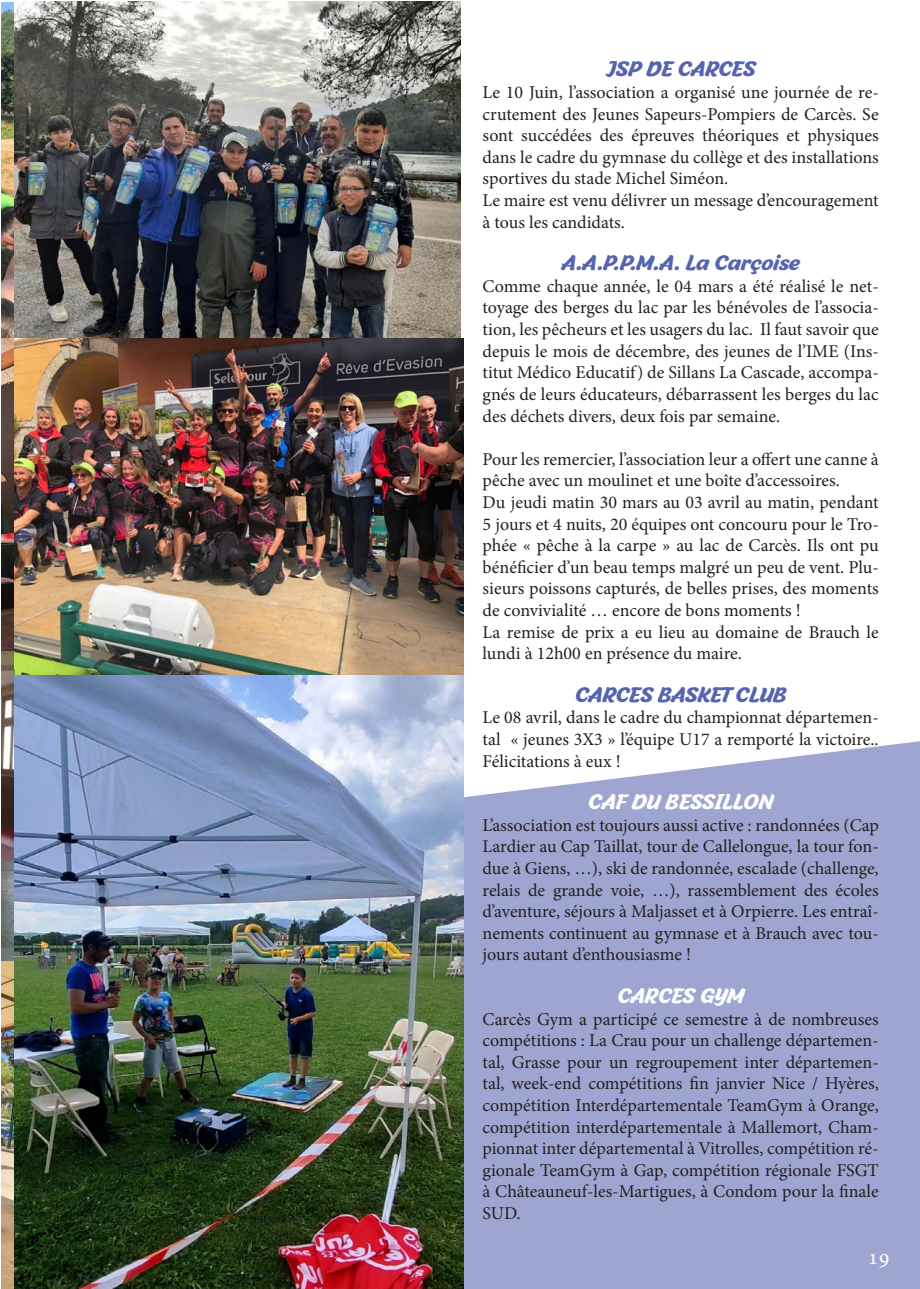
<style>
.page{position:relative;width:920px;height:1289px;background:#fff}
.page>*{position:absolute;margin:0;border:0;box-sizing:border-box;transform-origin:0 0}
.t1{font:22.5px "Minion Pro";color:#fff}
.t2{font:21px "Malvie";color:#5564ae}
.t3{font:21px "Malvie";color:#fff}
.t4{font:21px "Malvie";color:#fbfdfe}
.t5{font:18px/21.6px "Minion Pro";color:#231f20;text-align:justify}
</style>
<div class="page">
<svg style="left:463px;top:718px;width:456px;height:571px;background:#a5add4"></svg>
<img style="left:1px;top:2px;width:13px;height:337px">
<img style="left:1px;top:339px;width:462px;height:950px">
<img style="left:14px;top:1px;width:446px;height:338px">
<p class="t2" style="left:606px;top:56px;width:150px">JSP DE CARCES</p>
<p class="t5" style="left:482px;top:82px;width:397px">Le 10 Juin, l’association a organisé une journée de re&shy;crutement des Jeunes Sapeurs-Pompiers de Carcès. Se sont succédées des épreuves théoriques et physiques dans le cadre du gymnase du collège et des installations sportives du stade Michel Siméon.</p>
<p class="t5" style="left:482px;top:190px;width:397px">Le maire est venu délivrer un message d’encouragement à tous les candidats.</p>
<p class="t2" style="left:561px;top:249px;width:240px">A.A.P.P.M.A. La Carçoise</p>
<p class="t5" style="left:482px;top:275px;width:397px">Comme chaque année, le 04 mars a été réalisé le net&shy;toyage des berges du lac par les bénévoles de l’associa&shy;tion, les pêcheurs et les usagers du lac. Il faut savoir que depuis le mois de décembre, des jeunes de l’IME (Ins&shy;titut Médico Educatif) de Sillans La Cascade, accompa&shy;gnés de leurs éducateurs, débarrassent les berges du lac des déchets divers, deux fois par semaine.</p>
<p class="t5" style="left:482px;top:448px;width:397px">Pour les remercier, l’association leur a offert une canne à pêche avec un moulinet et une boîte d’accessoires.</p>
<p class="t5" style="left:482px;top:491px;width:397px">Du jeudi matin 30 mars au 03 avril au matin, pendant 5 jours et 4 nuits, 20 équipes ont concouru pour le Tro&shy;phée « pêche à la carpe » au lac de Carcès. Ils ont pu bénéficier d’un beau temps malgré un peu de vent. Plu&shy;sieurs poissons capturés, de belles prises, des moments de convivialité … encore de bons moments !</p>
<p class="t5" style="left:482px;top:621px;width:397px">La remise de prix a eu lieu au domaine de Brauch le lundi à 12h00 en présence du maire.</p>
<p class="t2" style="left:575px;top:681px;width:212px">CARCES BASKET CLUB</p>
<p class="t5" style="left:482px;top:707px;width:397px">Le 08 avril, dans le cadre du championnat départemen&shy;tal « jeunes 3X3 » l’équipe U17 a remporté la victoire..<br>Félicitations à eux !</p>
<p class="t3" style="left:588px;top:788px;width:186px">CAF DU BESSILLON</p>
<p class="t5" style="left:482px;top:814px;width:397px">L’association est toujours aussi active : randonnées (Cap Lardier au Cap Taillat, tour de Callelongue, la tour fon&shy;due à Giens, …), ski de randonnée, escalade (challenge, relais de grande voie, …), rassemblement des écoles d’aventure, séjours à Maljasset et à Orpierre. Les entraî&shy;nements continuent au gymnase et à Brauch avec tou&shy;jours autant d’enthousiasme !</p>
<p class="t4" style="left:617px;top:982px;width:128px">CARCES GYM</p>
<p class="t5" style="left:482px;top:1008px;width:397px">Carcès Gym a participé ce semestre à de nombreuses compétitions : La Crau pour un challenge départemen&shy;tal, Grasse pour un regroupement inter départemen&shy;tal, week-end compétitions fin janvier Nice / Hyères, compétition Interdépartementale TeamGym à Orange, compétition interdépartementale à Mallemort, Cham&shy;pionnat inter départemental à Vitrolles, compétition ré&shy;gionale TeamGym à Gap, compétition régionale FSGT à Châteauneuf-les-Martigues, à Condom pour la finale SUD.</p>
<p class="t1" style="left:867px;top:1242px;width:23px">19</p>
</div>
